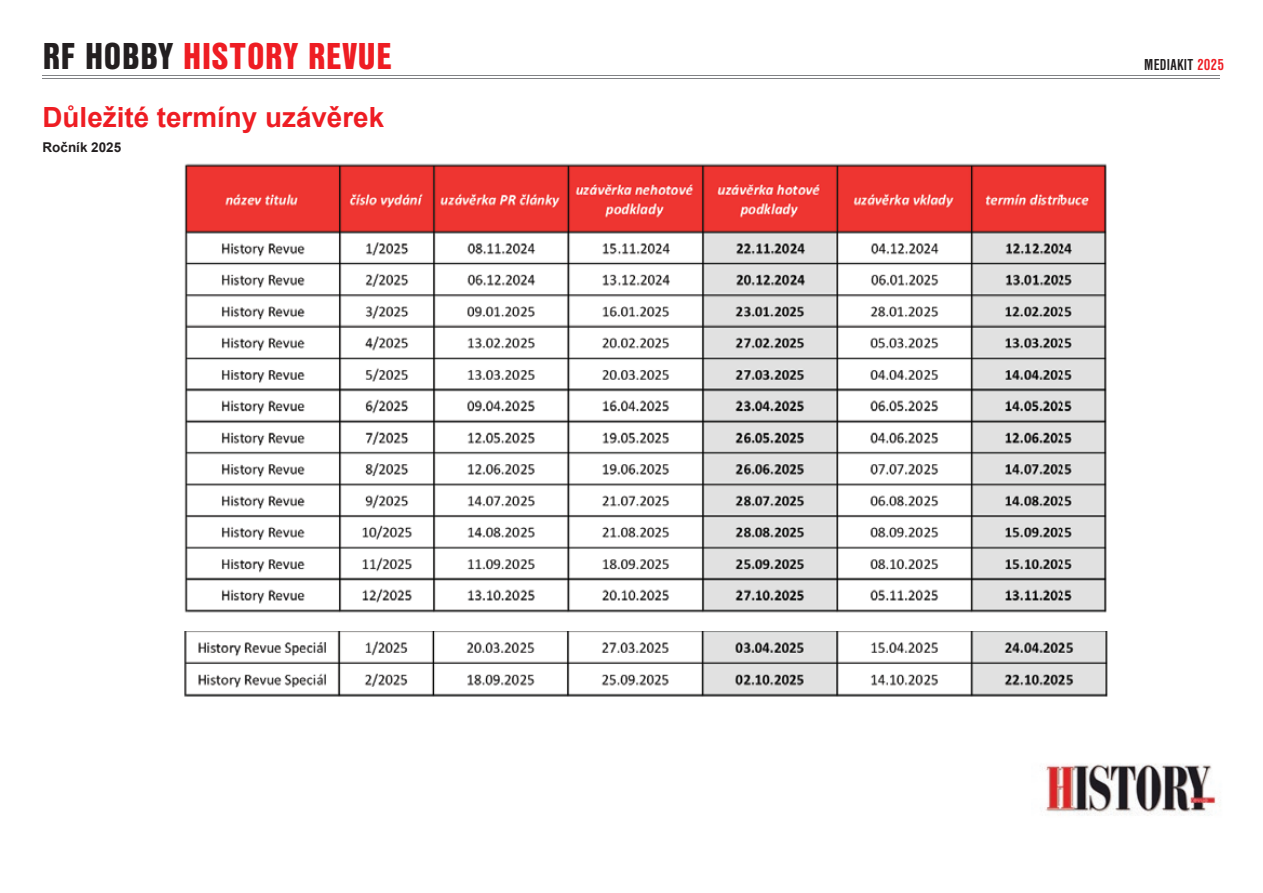
<style>
.page{position:relative;width:1263px;height:893px;background:#fff}
.page>*{position:absolute;margin:0;border:0;box-sizing:border-box;transform-origin:0 0}
.t1{font:39px "Nimbus Sans DOT Blac Cond";letter-spacing:.02em;color:#ee1d23}
.t2{font:700 27.75px "Arial";color:#ee1d23}
.t3{font:700 condensed 16.5px "Nimbus Sans DOT";letter-spacing:.015em;color:#231f20}
.t4{font:700 13.5px "Arial";color:#231f20}
.s1{color:#231f20}
.s2{color:#ee1d23}
</style>
<div class="page">
<hr style="left:43px;top:75px;width:1177px;height:1px;background:#808285">
<hr style="left:43px;top:78px;width:1177px;height:1px;background:#808285">
<img style="left:1044px;top:764px;width:176px;height:52px">
<img style="left:184px;top:163px;width:923px;height:450px">
<img style="left:184px;top:631px;width:924px;height:66px">
<h1 class="t1" style="left:43px;top:33px;width:351px"><span class="s1">RF HOBBY</span> HISTORY REVUE</h1>
<p class="t2" style="left:43px;top:99px;width:343px">Důležité termíny uzávěrek</p>
<p class="t4" style="left:43px;top:139px;width:80px">Ročník 2025</p>
<p class="t3" style="left:1144px;top:56px;width:81px">MEDIAKIT <span class="s2">2025</span></p>
</div>
